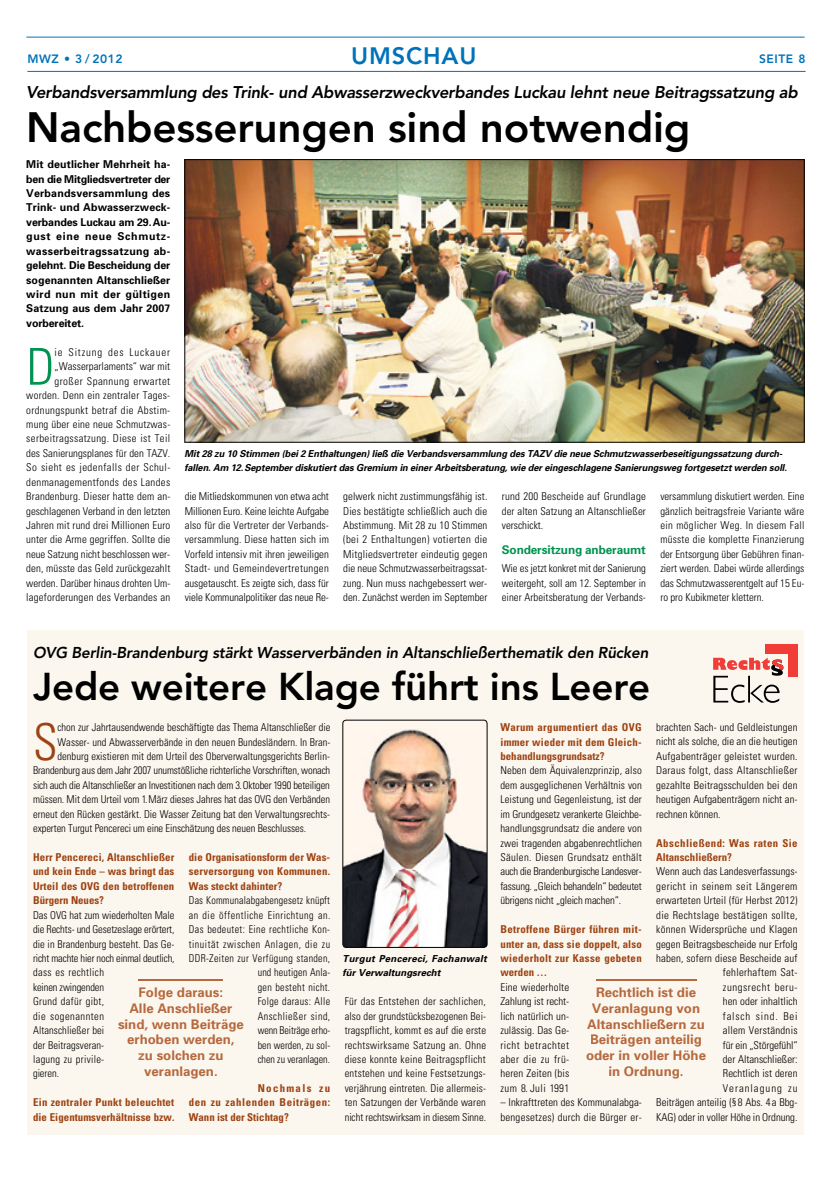
<style>
.page{position:relative;width:840px;height:1191px;background:#fff}
.page>*{position:absolute;margin:0;border:0;box-sizing:border-box;transform-origin:0 0}
.t1{font:300 condensed 50.8px "Univers";color:#9e4211}
.t2{font:300 condensed 50.8px "Univers";color:#009350}
.t3{font:800 42px "Avenir";letter-spacing:-.005em;color:#000}
.t4{font:800 38.4px "Avenir";letter-spacing:-.005em;color:#000}
.t5{font:800 23.6px "Avenir";letter-spacing:.035em;color:#0072ba}
.t6{font:italic 800 16.8px "Avenir";letter-spacing:-.015em;color:#000}
.t7{font:italic 800 15.6px "Avenir";letter-spacing:-.01em;color:#000}
.t8{font:700 13.2px/15.6px "Univers";color:#b6693e;text-align:center}
.t9{font:700 12px "Univers";letter-spacing:-.01em;color:#009350}
.t10{font:800 12px "Avenir";letter-spacing:.05em;color:#0072ba}
.t11{font:300 condensed 10.8px/14.4px "Univers";letter-spacing:.005em;color:#000;text-align:justify}
.t12{font:700 condensed 10.8px/14.4px "Univers";letter-spacing:.015em;color:#9e4211;text-align:justify}
.t13{font:700 10.8px/14.4px "Univers";letter-spacing:.01em;color:#000;text-align:justify}
.t14{font:300 condensed 10.8px/14.4px "Univers";letter-spacing:.035em;color:#000;text-align:right;scale:.93 1}
.t15{font:300 condensed 10.8px "Univers";letter-spacing:-.015em;color:#000}
.t16{font:700 condensed 10.8px/14.4px "Univers";letter-spacing:.04em;color:#9e4211}
.t17{font:italic 700 9.6px/14.4px "Univers";letter-spacing:-.01em;color:#000;scale:.96 1}
.t18{font:italic 700 9.6px/14.4px "Univers";letter-spacing:.03em;color:#000}
</style>
<div class="page">
<div style="left:27px;top:630px;width:776px;height:505px;background:#fbf7ef"></div>
<hr style="left:26px;top:37px;width:778px;height:1px;background:#0072ba">
<hr style="left:27px;top:71px;width:778px;height:1px;background:#0072ba">
<hr style="left:138px;top:979px;width:85px;height:1px;background:#b6693e">
<hr style="left:595px;top:979px;width:100px;height:1px;background:#b6693e">
<div style="left:765px;top:644px;width:32px;height:10px;background:#f13d37"></div>
<div style="left:787px;top:644px;width:10px;height:33px;background:#f13d37"></div>
<svg style="left:713px;top:657px;width:70px;height:46px"></svg>
<img style="left:186px;top:161px;width:616px;height:279px">
<div style="left:184px;top:159px;width:620px;height:283px;border:1px solid #000"></div>
<img style="left:342px;top:720px;width:145px;height:227px">
<div style="left:342px;top:720px;width:145px;height:227px;border:1px solid #000;border-radius:3px"></div>
<p class="t10" style="left:27px;top:52px;width:97px">MWZ • 3 / 2012</p>
<h3 class="t5" style="left:351px;top:41px;width:127px">UMSCHAU</h3>
<p class="t10" style="left:758px;top:52px;width:48px">SEITE 8</p>
<h3 class="t6" style="left:26px;top:83px;width:772px">Verbandsversammlung des Trink- und Abwasserzweckverbandes Luckau lehnt neue Beitragssatzung ab</h3>
<h2 class="t3" style="left:26px;top:103px;width:665px">Nachbesserungen sind notwendig</h2>
<p class="t13" style="left:26px;top:157px;width:146px">Mit deutlicher Mehrheit ha&shy;ben die Mitgliedsvertreter der Ver bands ver sammlung des Trink- und Ab was ser zweck&shy;ver ban des Luckau am 29. Au&shy;gust eine neue Schmutz&shy;wasser bei trags sat zung ab&shy;gelehnt. Die Be scheidung der so ge nann ten Al tan sch lie ßer wird nun mit der gül ti gen Sat zung aus dem Jahr 2007 vor be rei tet.</p>
<h1 class="t2" style="left:26px;top:336px;width:30px">D</h1>
<p class="t11" style="left:26px;top:345px;width:146px;text-align:right">ie Sitzung des Luckauer „Wasserparlaments“ war mit großer Spannung erwartet worden. Denn ein zentraler Tages&shy;ordnungspunkt betraf die Abstim&shy;mung über eine neue Schmutzwas&shy;serbeitragssatzung. Diese ist Teil des Sanierungsplanes für den TAZV.<br>So sieht es jedenfalls der Schul&shy;denmanagementfonds des Landes Brandenburg. Dieser hatte dem an&shy;geschlagenen Verband in den letzten Jahren mit rund drei Millionen Euro unter die Arme gegriffen. Sollte die neue Satzung nicht beschlossen wer&shy;den, müsste das Geld zurückgezahlt werden. Darüber hinaus drohten Um&shy;lageforderungen des Verbandes an</p>
<p class="t17" style="left:184px;top:446px;width:628px">Mit 28 zu 10 Stimmen (bei 2 Enthaltungen) ließ die Verbandsversammlung des TAZV die neue Schmutzwasserbeseitigungssatzung durch&shy;fallen. Am 12. September diskutiert das Gremium in einer Arbeitsberatung, wie der eingeschlagene Sanierungsweg fortgesetzt werden soll.</p>
<p class="t11" style="left:185px;top:489px;width:146px">die Mitliedskommunen von etwa acht Millionen Euro. Keine leichte Aufgabe also für die Vertreter der Verbands&shy;versammlung. Diese hatten sich im Vorfeld intensiv mit ihren jeweiligen Stadt- und Gemeindevertretungen ausgetauscht. Es zeigte sich, dass für viele Kommunalpolitiker das neue Re-</p>
<p class="t11" style="left:343px;top:489px;width:146px">gelwerk nicht zustimmungsfähig ist.<br>Dies bestätigte schließlich auch die Abstimmung. Mit 28 zu 10 Stimmen (bei 2 Enthaltungen) votierten die Mit glieds vertreter eindeutig gegen die neue Schmutzwasserbeitragssat&shy;zung. Nun muss nachgebessert wer&shy;den. Zunächst werden im September</p>
<p class="t11" style="left:501px;top:489px;width:145px">rund 200 Bescheide auf Grundlage der alten Satzung an Altanschließer verschickt.</p>
<p class="t9" style="left:501px;top:543px;width:145px">Sondersitzung anberaumt</p>
<p class="t11" style="left:501px;top:561px;width:145px">Wie es jetzt konkret mit der Sanierung weitergeht, soll am 12. September in einer Arbeitsberatung der Verbands-</p>
<p class="t11" style="left:660px;top:489px;width:146px">versammlung diskutiert werden. Eine gänzlich beitragsfreie Variante wäre ein möglicher Weg. In diesem Fall müsste die komplette Finanzierung der Entsorgung über Gebühren finan&shy;ziert werden. Dabei würde allerdings das Schmutzwasserentgelt auf 15 Eu&shy;ro pro Kubikmeter klettern.</p>
<h3 class="t7" style="left:33px;top:643px;width:616px">OVG Berlin-Brandenburg stärkt Wasserverbänden in Altanschließerthematik den Rücken</h3>
<h3 class="t4" style="left:33px;top:664px;width:618px">Jede weitere Klage führt ins Leere</h3>
<h1 class="t1" style="left:33px;top:711px;width:26px">S</h1>
<p class="t11" style="left:57px;top:720px;width:274px">chon zur Jahrtausendwende beschäftigte das Thema Altanschließer die</p>
<p class="t11" style="left:656px;top:720px;width:143px">brachten Sach- und Geld leis tung en nicht als solche, die an die heu ti gen Aufgabenträger geleistet wur den.<br>Daraus folgt, dass Altanschließer gezahlte Bei trags schulden bei den heu ti gen Auf ga ben trä gern nicht an&shy;rechnen können.</p>
<p class="t16" style="left:656px;top:835px;width:143px">Abschließ end: Was raten Sie<br>Alt an schließ ern?</p>
<p class="t11" style="left:656px;top:864px;width:143px;text-align:right">Wenn auch das Landesverfassungs&shy;gericht in seinem seit Längerem erwarteten Urteil (für Herbst 2012) die Rechtslage bestätigen sollte, können Widersprüche und Klagen gegen Beitragsbescheide nur Erfolg haben, sofern diese Bescheide auf fehlerhaftem Sat-<br>zungsrecht beru-<br>hen oder inhaltlich<br>falsch sind. Bei<br>allem Verständnis<br>für ein „Störgefühl“<br>der Altanschließer:<br>Rechtlich ist deren<br>Ver anlagung zu<br>Bei trä gen anteilig (§ 8 Abs. 4 a Bbg-<br>KAG) oder in voller Höhe in Ordnung.</p>
<p class="t12" style="left:500px;top:720px;width:143px">Warum argumentiert das OVG immer wieder mit dem Gleich&shy;behandlungsgrundsatz?</p>
<p class="t11" style="left:500px;top:763px;width:143px">Neben dem Äquivalenzprinzip, also dem ausgeglich e nen Verhältnis von Leistung und Ge gen leis tung, ist der im Grundgesetz ver ankerte Gleichbe&shy;handlungsgrundsatz die andere von zwei tragenden abga benrechtlichen Säulen. Diesen Grund satz enthält auch die Bran de nbur gische Landesver&shy;fassung. „Gleich behandeln“ bedeutet übrigens nicht „gleich machen“.</p>
<p class="t12" style="left:500px;top:922px;width:143px">Betroffene Bürger führen mit&shy;unter an, dass sie doppelt, also wiederholt zur Kasse gebeten werden …</p>
<p class="t11" style="left:500px;top:980px;width:70px">Eine wiederholte Zahlung ist recht&shy;lich natürlich un - zu läs sig. Das Ge&shy;richt be trachtet aber die zu frü&shy;heren Zei ten (bis zum 8. Juli 1991</p>
<p class="t11" style="left:500px;top:1095px;width:143px">– In kraft tre ten des Kommunalabga&shy;bengesetzes) durch die Bürger er-</p>
<p class="t11" style="left:57px;top:734px;width:274px">Wasser- und Abwasserverbände in den neuen Bundesländern. In Bran-</p>
<p class="t11" style="left:57px;top:749px;width:274px">denburg existieren mit dem Urteil des Oberverwaltungsgerichts Berlin-</p>
<p class="t15" style="left:33px;top:764px;width:298px">Brandenburg aus dem Jahr 2007 unumstößliche richterliche Vorschriften, wonach</p>
<p class="t15" style="left:33px;top:778px;width:298px">sich auch die Altanschließer an Investitionen nach dem 3. Oktober 1990 beteiligen</p>
<p class="t11" style="left:33px;top:792px;width:298px">müssen. Mit dem Urteil vom 1. März dieses Jahres hat das OVG den Verbänden</p>
<p class="t11" style="left:33px;top:806px;width:298px">erneut den Rücken gestärkt. Die Wasser Zeitung bat den Verwaltungsrechts-</p>
<p class="t11" style="left:33px;top:821px;width:274px">experten Turgut Pencereci um eine Einschätzung des neuen Beschlusses.</p>
<p class="t12" style="left:33px;top:849px;width:143px">Herr Pencereci, Altanschließer und kein Ende – was bringt das Urteil des OVG den betroffenen Bürgern Neues?</p>
<p class="t11" style="left:33px;top:907px;width:143px;text-align:left">Das OVG hat zum wiederholten Male die Rechts- und Gesetzeslage er örtert, die in Brandenburg besteht. Das Ge&shy;richt machte hier noch einmal deut lich, dass es recht lich<br>keinen zwing en den<br>Grund dafür gibt,<br>die sogenannten<br>Alt an schließer bei<br>der Beitrags ver an-<br>lagung zu pri vi le-<br>gie ren.</p>
<p class="t12" style="left:33px;top:1095px;width:143px">Ein zentraler Punkt beleuchtet die Eigentumsverhältnisse bzw.</p>
<p class="t12" style="left:189px;top:849px;width:143px">die Organisationsform der Was&shy;serversorgung von Kommunen.<br>Was steckt dahinter?</p>
<p class="t14" style="left:189px;top:893px;width:153px">Das Kommunalabgabengesetz knüpft an die öffentliche Einrichtung an.<br>Das bedeutet: Eine rechtliche Kon&shy;tinuität zwischen Anlagen, die zu<br>DDR-Zeiten zur Verfügung standen, und heutigen Anla-<br>gen besteht nicht.<br>Folge daraus: Alle<br>Anschließer sind,<br>wenn Beiträge erho-<br>ben werden, zu sol-<br>chen zu veranlagen.</p>
<p class="t12" style="left:189px;top:1080px;width:143px;text-indent:69px">Nochmals zu den zu zahlenden Beiträgen:<br>Wann ist der Stichtag?</p>
<p class="t18" style="left:342px;top:951px;width:146px">Turgut Pencereci, Fachanwalt für Verwaltungsrecht</p>
<p class="t8" style="left:118px;top:985px;width:127px">Folge daraus:<br>Alle Anschließer sind, wenn Beiträge erhoben werden,<br>zu solchen zu veranlagen.</p>
<p class="t8" style="left:585px;top:985px;width:121px">Rechtlich ist die<br>Veranlagung von<br>Altanschließern zu<br>Beiträgen anteilig oder in voller Höhe in Ordnung.</p>
<p class="t11" style="left:344px;top:994px;width:143px">Für das Entstehen der sachlichen, also der grundstücksbezogenen Bei&shy;tragspflicht, kommt es auf die erste rechtswirksame Satzung an. Ohne diese konnte keine Beitragspflicht entstehen und keine Festsetzungs&shy;verjährung eintreten. Die allermeis&shy;ten Satzungen der Verbände waren nicht rechtswirksam in diesem Sinne.</p>
</div>
